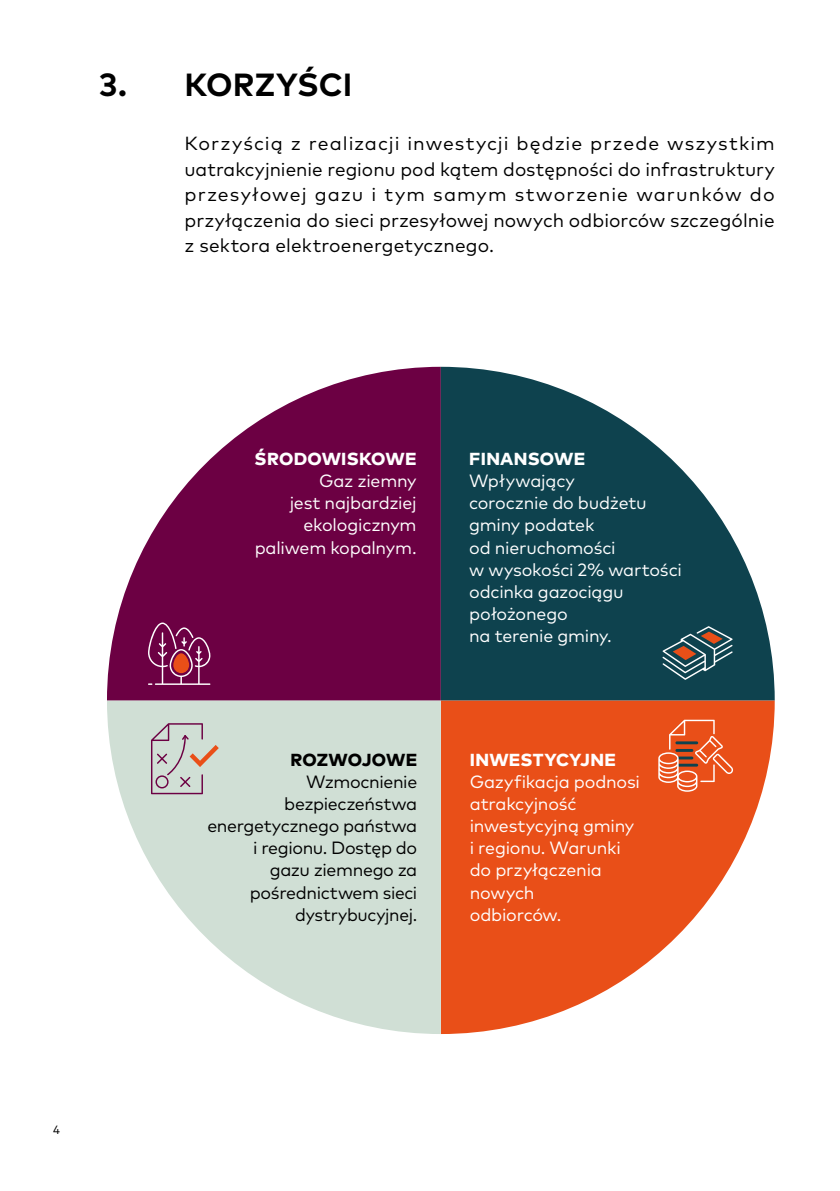
<style>
.page{position:relative;width:840px;height:1191px;background:#fff}
.page>*{position:absolute;margin:0;border:0;box-sizing:border-box;transform-origin:0 0}
.t1{font:700 32px "Mark Pro";color:#000}
.t2{font:19px/25.6px "Mark Pro";letter-spacing:.005em;color:#000;text-align:justify}
.t3{font:17.8px/22.2px "Mark Pro";letter-spacing:-.01em;color:#fff}
.t4{font:17.8px/22.2px "Mark Pro";letter-spacing:-.02em;color:#000;text-align:right}
.t5{font:800 17.8px "Mark Pro";letter-spacing:.01em;color:#fff}
.t6{font:800 17.8px "Mark Pro";letter-spacing:.005em;color:#000}
.t7{font:12px "Mark Pro";color:#000}
</style>
<div class="page">
<svg style="left:440px;top:700px;width:334px;height:334px;fill:#e94f18"></svg>
<svg style="left:107px;top:700px;width:333px;height:334px;fill:#d0dfd5"></svg>
<svg style="left:107px;top:367px;width:333px;height:333px;fill:#6c0043"></svg>
<svg style="left:440px;top:367px;width:334px;height:333px;fill:#0e424e"></svg>
<svg style="left:148px;top:622px;width:62px;height:63px;background:#8b2f5f"></svg>
<svg style="left:662px;top:626px;width:70px;height:54px;background:#415e63"></svg>
<svg style="left:658px;top:719px;width:75px;height:72px;background:#e3683b"></svg>
<svg style="left:151px;top:723px;width:68px;height:71px;background:#c6c2be"></svg>
<h1 class="t1" style="left:99px;top:61px;width:254px">3. KORZYŚCI</h1>
<p class="t2" style="left:184px;top:129px;width:591px">Korzyścią z realizacji inwestycji będzie przede wszystkim uatrakcyjnienie regionu pod kątem dostępności do infrastruktury przesyłowej gazu i tym samym stworzenie warunków do przyłączenia do sieci przesyłowej nowych odbiorców szczególnie z sektora elektroenergetycznego.</p>
<p class="t5" style="left:254px;top:445px;width:163px">ŚRODOWISKOWE</p>
<p class="t3" style="left:254px;top:468px;width:163px;text-align:right">Gaz ziemny<br>jest najbardziej ekologicznym paliwem kopalnym.</p>
<p class="t6" style="left:290px;top:745px;width:128px">ROZWOJOWE</p>
<p class="t4" style="left:207px;top:769px;width:211px">Wzmocnienie bezpieczeństwa energetycznego państwa i regionu. Dostęp do<br>gazu ziemnego za pośrednictwem sieci dystrybucyjnej.</p>
<p class="t5" style="left:469px;top:445px;width:117px">FINANSOWE</p>
<p class="t3" style="left:469px;top:468px;width:214px">Wpływający<br>corocznie do budżetu gminy podatek<br>od nieruchomości<br>w wysokości 2% wartości odcinka gazociągu położonego<br>na terenie gminy.</p>
<p class="t5" style="left:469px;top:745px;width:148px">INWESTYCYJNE</p>
<p class="t3" style="left:469px;top:769px;width:172px">Gazyfikacja podnosi atrakcyjność inwestycyjną gminy i regionu. Warunki do przyłączenia nowych<br>odbiorców.</p>
<p class="t7" style="left:53px;top:1121px;width:8px">4</p>
</div>
